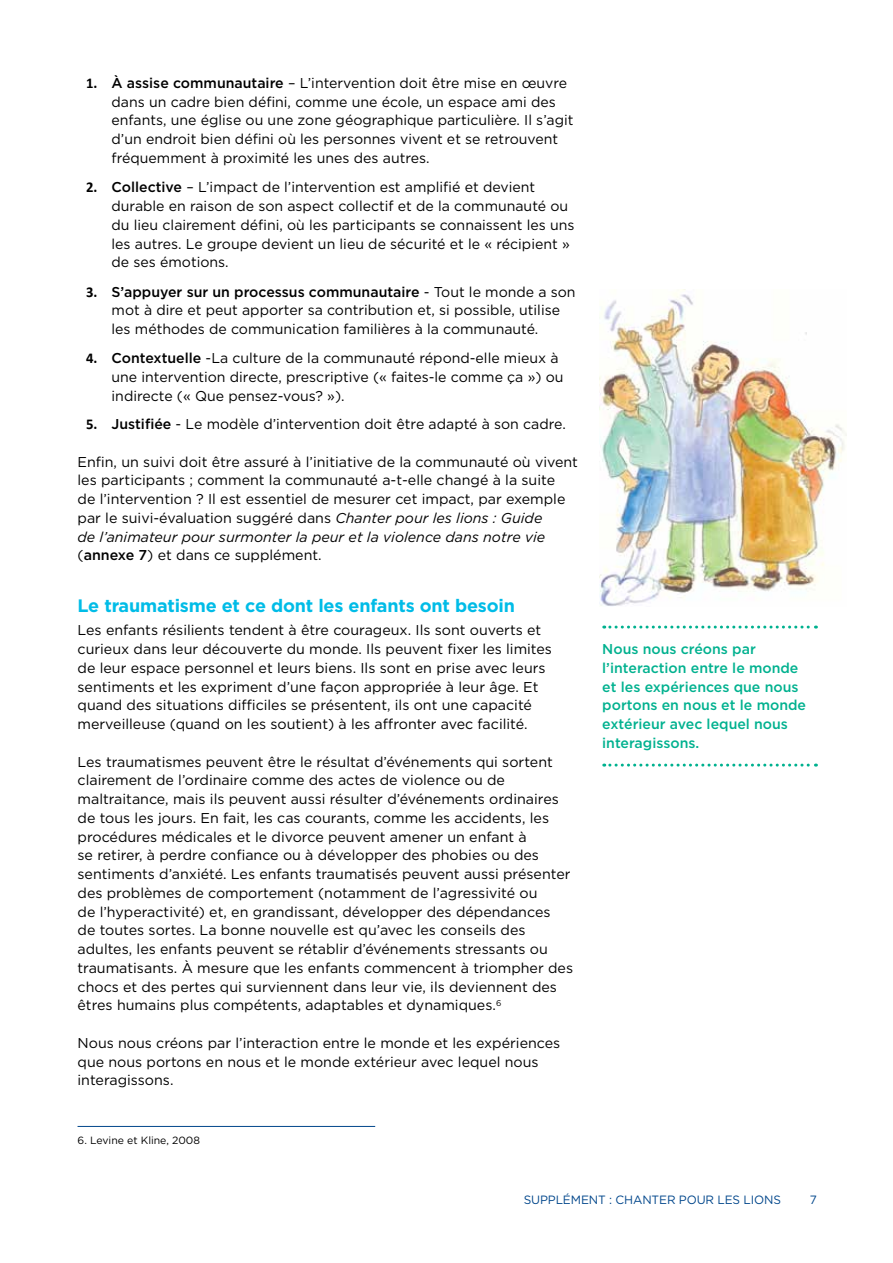
<style>
.page{position:relative;width:893px;height:1263px;background:#fff}
.page>*{position:absolute;margin:0;border:0;box-sizing:border-box;transform-origin:0 0}
.t1{font:700 18px "Gotham";letter-spacing:-.01em;color:#00bce7}
.t2{font:14.25px/18.8px "Gotham";color:#000}
.t3{font:500 14.25px/18.8px "Gotham";color:#00b18f}
.t4{font:12px "Gotham";letter-spacing:-.01em;color:#00468b}
.t5{font:10.5px "Gotham";color:#000}
.s1{font-family:"Calibri";font-weight:700;font-size:15px}
.s2{font-weight:500}
.s3{font-style:italic}
</style>
<div class="page">
<img style="left:599px;top:289px;width:247px;height:317px">
<hr style="left:78px;top:1126px;width:297px;height:1px;background:#00468b">
<svg style="left:604px;top:625px;width:212px;height:3px"></svg>
<svg style="left:604px;top:764px;width:212px;height:3px"></svg>
<p class="t2" style="left:112px;top:73px;width:463px;text-indent:-26px"><span class="s1">1.</span> <span class="s2">À assise communautaire</span> – L’intervention doit être mise en œuvre dans un cadre bien défini, comme une école, un espace ami des enfants, une église ou une zone géographique particulière. Il s’agit d’un endroit bien défini où les personnes vivent et se retrouvent fréquemment à proximité les unes des autres.</p>
<p class="t2" style="left:112px;top:178px;width:464px;text-indent:-26px"><span class="s1">2.</span> <span class="s2">Collective</span> – L’impact de l’intervention est amplifié et devient durable en raison de son aspect collectif et de la communauté ou du lieu clairement défini, où les participants se connaissent les uns les autres. Le groupe devient un lieu de sécurité et le « récipient » de ses émotions.</p>
<p class="t2" style="left:112px;top:282px;width:466px;text-indent:-26px"><span class="s1">3.</span> <span class="s2">S’appuyer sur un processus communautaire</span> - Tout le monde a son mot à dire et peut apporter sa contribution et, si possible, utilise les méthodes de communication familières à la communauté.</p>
<p class="t2" style="left:112px;top:349px;width:454px;text-indent:-26px"><span class="s1">4.</span> <span class="s2">Contextuelle</span> -La culture de la communauté répond-elle mieux à une intervention directe, prescriptive (« faites-le comme ça ») ou indirecte (« Que pensez-vous? »).</p>
<p class="t2" style="left:86px;top:415px;width:481px"><span class="s1">5.</span> <span class="s2">Justifiée</span> - Le modèle d’intervention doit être adapté à son cadre.</p>
<p class="t2" style="left:78px;top:452px;width:502px">Enfin, un suivi doit être assuré à l’initiative de la communauté où vivent les participants ; comment la communauté a-t-elle changé à la suite<br>de l’intervention ? Il est essentiel de mesurer cet impact, par exemple par le suivi-évaluation suggéré dans <span class="s3">Chanter pour les lions : Guide<br>de l’animateur pour surmonter la peur et la violence dans notre vie </span>(<span class="s2">annexe 7</span>) et dans ce supplément.</p>
<p class="t1" style="left:78px;top:594px;width:439px">Le traumatisme et ce dont les enfants ont besoin</p>
<p class="t2" style="left:78px;top:621px;width:476px">Les enfants résilients tendent à être courageux. Ils sont ouverts et curieux dans leur découverte du monde. Ils peuvent fixer les limites de leur espace personnel et leurs biens. Ils sont en prise avec leurs sentiments et les expriment d’une façon appropriée à leur âge. Et quand des situations difficiles se présentent, ils ont une capacité merveilleuse (quand on les soutient) à les affronter avec facilité.</p>
<p class="t2" style="left:78px;top:752px;width:497px">Les traumatismes peuvent être le résultat d’événements qui sortent clairement de l’ordinaire comme des actes de violence ou de maltraitance, mais ils peuvent aussi résulter d’événements ordinaires de tous les jours. En fait, les cas courants, comme les accidents, les procédures médicales et le divorce peuvent amener un enfant à<br>se retirer, à perdre confiance ou à développer des phobies ou des sentiments d’anxiété. Les enfants traumatisés peuvent aussi présenter des problèmes de comportement (notamment de l’agressivité ou<br>de l’hyperactivité) et, en grandissant, développer des dépendances<br>de toutes sortes. La bonne nouvelle est qu’avec les conseils des adultes, les enfants peuvent se rétablir d’événements stressants ou traumatisants. À mesure que les enfants commencent à triompher des chocs et des pertes qui surviennent dans leur vie, ils deviennent des êtres humains plus compétents, adaptables et dynamiques.<sup>6</sup></p>
<p class="t2" style="left:78px;top:1033px;width:484px">Nous nous créons par l’interaction entre le monde et les expériences que nous portons en nous et le monde extérieur avec lequel nous interagissons.</p>
<p class="t5" style="left:78px;top:1133px;width:124px">6. Levine et Kline, 2008</p>
<p class="t3" style="left:602px;top:639px;width:205px">Nous nous créons par l’interaction entre le monde et les expériences que nous portons en nous et le monde extérieur avec lequel nous interagissons.</p>
<p class="t4" style="left:524px;top:1192px;width:259px">SUPPLÉMENT : CHANTER POUR LES LIONS</p>
<p class="t4" style="left:810px;top:1192px;width:9px">7</p>
</div>
